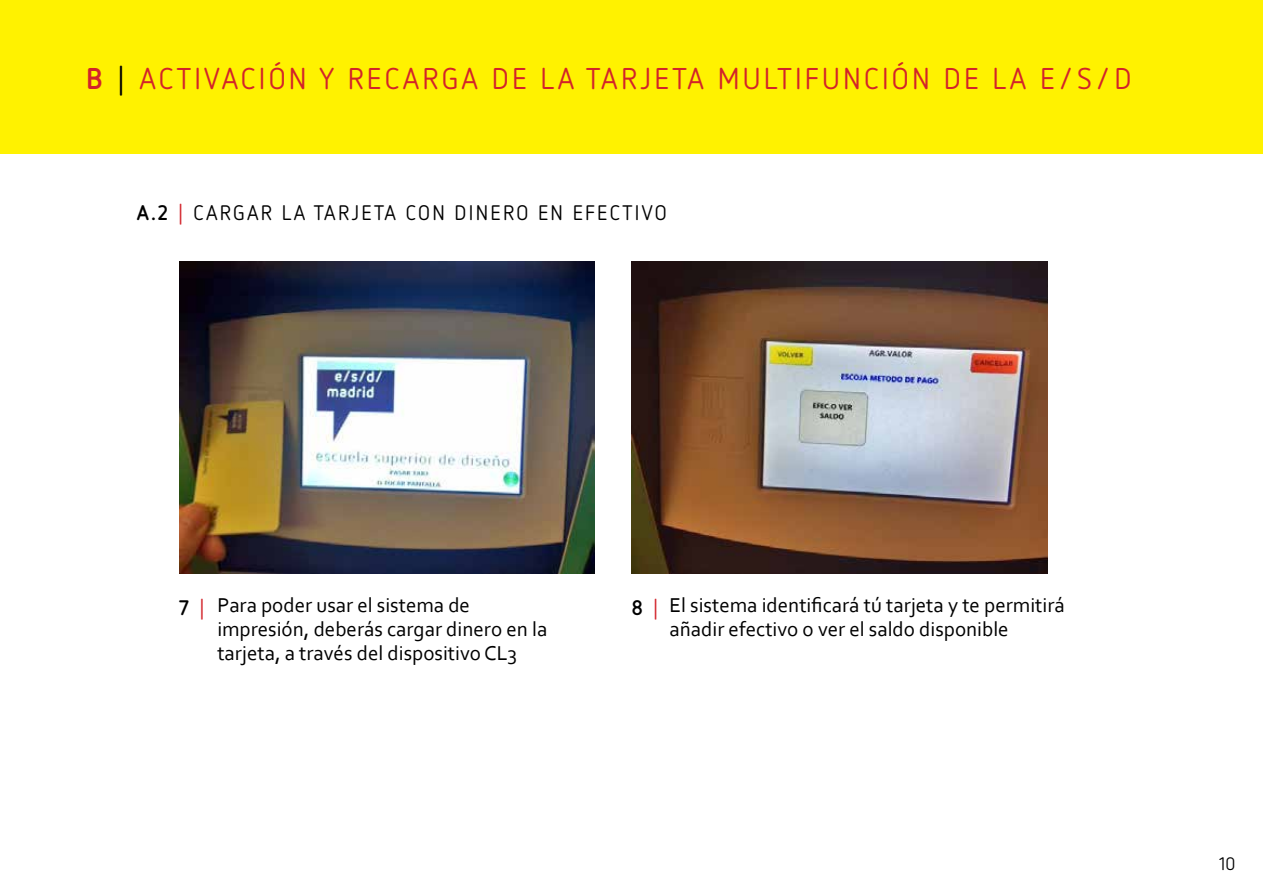
<style>
.page{position:relative;width:1263px;height:893px;background:#fff}
.page>*{position:absolute;margin:0;border:0;box-sizing:border-box;transform-origin:0 0}
.t1{font:30px "Netto OT";letter-spacing:.11em;color:#d2232a}
.t2{font:21px/24px "Corbel";color:#000}
.t3{font:21px "Netto OT";letter-spacing:.11em;color:#000}
.t4{font:700 21px "Netto OT";color:#000}
.t5{font:18px "Netto OT";color:#000}
.s1{font-weight:700}
.s2{color:#000}
.s3{color:#d2232a}
.s4{font-weight:400;color:#d2232a}
</style>
<div class="page">
<div style="left:0;top:0;width:1263px;height:153px;background:#fff200"></div>
<img style="left:179px;top:262px;width:416px;height:312px">
<img style="left:631px;top:262px;width:416px;height:312px">
<h1 class="t1" style="left:86px;top:60px;width:1043px"><span class="s1">b</span> <span class="s2">|</span> ACTIVACIÓN Y RECARGA DE LA TARJETA MULTIFUNCIÓN DE LA E/S/D</h1>
<p class="t3" style="left:137px;top:200px;width:531px"><span class="s1">A.2</span> <span class="s3">|</span> CARGAR LA TARJETA CON DINERO EN EFECTIVO</p>
<p class="t2" style="left:217px;top:593px;width:331px">Para poder usar el sistema de impresión, deberás cargar dinero en la tarjeta, a través del dispositivo CL3</p>
<p class="t2" style="left:669px;top:593px;width:397px">El sistema identificará tú tarjeta y te permitirá añadir efectivo o ver el saldo disponible</p>
<p class="t4" style="left:179px;top:594px;width:27px">7 <span class="s4">|</span></p>
<p class="t4" style="left:631px;top:594px;width:29px">8 <span class="s4">|</span></p>
<p class="t5" style="left:1219px;top:852px;width:18px">10</p>
</div>
